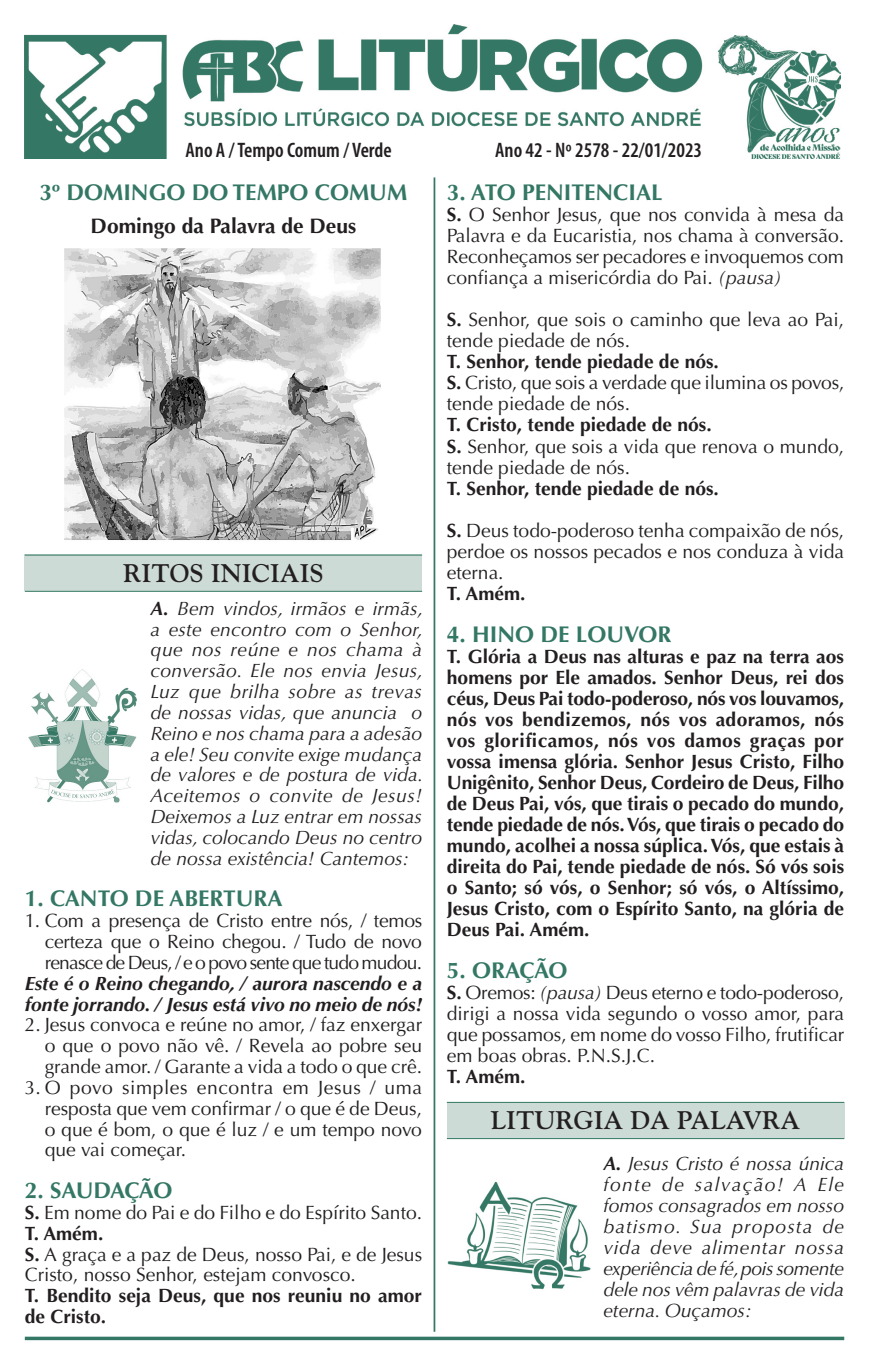
<style>
.page{position:relative;width:869px;height:1365px;background:#fff}
.page>*{position:absolute;margin:0;border:0;box-sizing:border-box;transform-origin:0 0}
.t1{font:700 25.38px "Goudy Std";color:#231f20}
.t2{font:700 22.75px "Optima LT Std";color:#337764}
.t3{font:700 22.75px "Optima LT Std";letter-spacing:-.035em;color:#337764}
.t4{font:600 condensed 21px "Myriad Pro";color:#231f20}
.t5{font:700 21px "Optima LT Std";color:#231f20}
.t6{font:19.25px/21px "Optima LT Std";color:#231f20}
.t7{font:700 19.25px/21px "Optima LT Std";color:#231f20}
.t8{font:italic 19.25px/20.8px "Optima LT Std";color:#231f20;text-align:justify}
.t9{font:italic 700 19.25px/20.8px "Optima LT Std";color:#231f20}
.s1{font-weight:700}
.s2{font-style:italic}
</style>
<div class="page">
<hr style="left:25px;top:1336px;width:818px;height:3px;background:#337764">
<hr style="left:433px;top:177px;width:2px;height:1154px;background:#337764">
<div style="left:25px;top:554px;width:397px;height:37px;background:#cddbd6"></div>
<hr style="left:25px;top:554px;width:397px;height:1px;background:#337764">
<hr style="left:25px;top:591px;width:397px;height:1px;background:#337764">
<img style="left:25px;top:25px;width:815px;height:133px">
<img style="left:28px;top:669px;width:109px;height:134px">
<div style="left:446px;top:1101px;width:397px;height:36px;background:#cddbd6"></div>
<hr style="left:446px;top:1101px;width:397px;height:1px;background:#337764">
<hr style="left:446px;top:1137px;width:397px;height:1px;background:#337764">
<img style="left:447px;top:1181px;width:144px;height:108px">
<img style="left:64px;top:248px;width:316px;height:292px">
<p class="t4" style="left:185px;top:137px;width:208px">Ano A / Tempo Comum / Verde</p>
<p class="t4" style="left:495px;top:137px;width:208px">Ano 42 - Nº 2578 - 22/01/2023</p>
<p class="t2" style="left:40px;top:179px;width:369px">3º DOMINGO DO TEMPO COMUM</p>
<p class="t5" style="left:91px;top:214px;width:267px">Domingo da Palavra de Deus</p>
<h1 class="t1" style="left:123px;top:558px;width:202px">RITOS INICIAIS</h1>
<p class="t8" style="left:150px;top:598px;width:274px"><span class="s1">A.</span> Bem vindos, irmãos e irmãs, a este encontro com o Senhor, que nos reúne e nos chama à conversão. Ele nos envia Jesus, Luz que brilha sobre as trevas de nossas vidas, que anuncia o Reino e nos chama para a adesão a ele! Seu convite exige mudança de valores e de postura de vida.<br>Aceitemos o convite de Jesus!<br>Deixemos a Luz entrar em nossas vidas, colocando Deus no centro de nossa existência! Cantemos:</p>
<p class="t2" style="left:25px;top:885px;width:259px">1. CANTO DE ABERTURA</p>
<p class="t6" style="left:45px;top:910px;width:379px;text-align:justify;text-indent:-20px">1. Com a presença de Cristo entre nós, / temos certeza que o Reino chegou. / Tudo de novo renasce de Deus, / e o povo sente que tudo mudou.</p>
<p class="t9" style="left:25px;top:972px;width:398px">Este é o Reino chegando, / aurora nascendo e a fonte jorrando. / Jesus está vivo no meio de nós!</p>
<p class="t6" style="left:45px;top:1014px;width:379px;text-align:justify;text-indent:-20px">2. Jesus convoca e reúne no amor, / faz enxergar o que o povo não vê. / Revela ao pobre seu grande amor. / Garante a vida a todo o que crê.</p>
<p class="t6" style="left:45px;top:1077px;width:379px;text-align:justify;text-indent:-20px">3. O povo simples encontra em Jesus / uma resposta que vem confirmar / o que é de Deus, o que é bom, o que é luz / e um tempo novo que vai começar.</p>
<p class="t3" style="left:25px;top:1176px;width:149px">2. SAUDAÇÃO</p>
<p class="t6" style="left:25px;top:1202px;width:398px"><span class="s1">S.</span> Em nome do Pai e do Filho e do Espírito Santo.<br><span class="s1">T. Amém.<br>S.</span> A graça e a paz de Deus, nosso Pai, e de Jesus Cristo, nosso Senhor, estejam convosco.</p>
<p class="t7" style="left:25px;top:1285px;width:398px">T. Bendito seja Deus, que nos reuniu no amor de Cristo.</p>
<p class="t2" style="left:446px;top:179px;width:217px">3. ATO PENITENCIAL</p>
<p class="t6" style="left:446px;top:204px;width:398px;text-align:justify"><span class="s1">S.</span> O Senhor Jesus, que nos convida à mesa da Palavra e da Eucaristia, nos chama à conversão.<br>Reconheçamos ser pecadores e invoquemos com confiança a misericórdia do Pai. <span class="s2">(pausa)</span></p>
<p class="t6" style="left:446px;top:309px;width:398px"><span class="s1">S.</span> Senhor, que sois o caminho que leva ao Pai, tende piedade de nós.</p>
<p class="t6" style="left:446px;top:351px;width:399px"><span class="s1">T. Senhor, tende piedade de nós.<br>S.</span> Cristo, que sois a verdade que ilumina os povos, tende piedade de nós.</p>
<p class="t6" style="left:446px;top:414px;width:398px"><span class="s1">T. Cristo, tende piedade de nós.<br>S.</span> Senhor, que sois a vida que renova o mundo, tende piedade de nós.</p>
<p class="t6" style="left:446px;top:467px;width:398px;line-height:42px"><span class="s1">T. Senhor, tende piedade de nós.<br>S.</span> Deus todo-poderoso tenha compaixão de nós,</p>
<p class="t6" style="left:446px;top:541px;width:398px">perdoe os nossos pecados e nos conduza à vida eterna.</p>
<p class="t7" style="left:446px;top:582px;width:80px">T. Amém.</p>
<p class="t2" style="left:446px;top:620px;width:226px">4. HINO DE LOUVOR</p>
<p class="t7" style="left:446px;top:645px;width:398px;text-align:justify">T. Glória a Deus nas alturas e paz na terra aos homens por Ele amados. Senhor Deus, rei dos céus, Deus Pai todo-poderoso, nós vos louvamos, nós vos bendizemos, nós vos adoramos, nós vos glorificamos, nós vos damos graças por vossa imensa glória. Senhor Jesus Cristo, Filho Unigênito, Senhor Deus, Cordeiro de Deus, Filho de Deus Pai, vós, que tirais o pecado do mundo, tende piedade de nós. Vós, que tirais o pecado do mundo, acolhei a nossa súplica. Vós, que estais à direita do Pai, tende piedade de nós. Só vós sois o Santo; só vós, o Senhor; só vós, o Altíssimo, Jesus Cristo, com o Espírito Santo, na glória de Deus Pai. Amém.</p>
<p class="t2" style="left:446px;top:956px;width:122px">5. ORAÇÃO</p>
<p class="t6" style="left:446px;top:981px;width:399px;text-align:justify"><span class="s1">S.</span> Oremos: <span class="s2">(pausa)</span> Deus eterno e todo-poderoso, dirigi a nossa vida segundo o vosso amor, para que possamos, em nome do vosso Filho, frutificar em boas obras. P.N.S.J.C.</p>
<p class="t7" style="left:446px;top:1065px;width:80px">T. Amém.</p>
<h1 class="t1" style="left:490px;top:1105px;width:311px">LITURGIA DA PALAVRA</h1>
<p class="t8" style="left:603px;top:1152px;width:242px"><span class="s1">A.</span> Jesus Cristo é nossa única fonte de salvação! A Ele fomos consagrados em nosso batismo. Sua proposta de vida deve alimentar nossa experiência de fé, pois somente dele nos vêm palavras de vida eterna. Ouçamos:</p>
</div>
